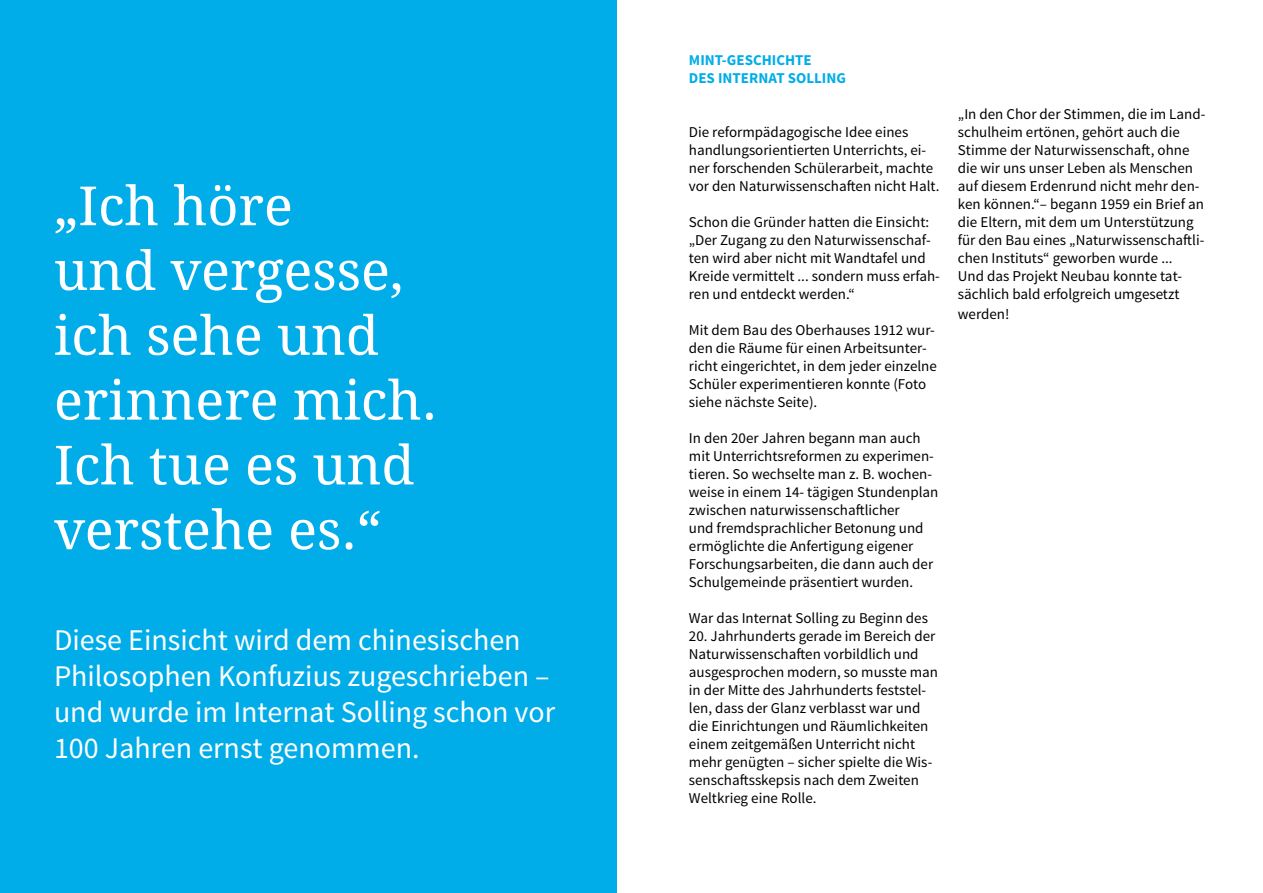
<style>
.page{position:relative;width:1263px;height:893px;background:#fff}
.page>*{position:absolute;margin:0;border:0;box-sizing:border-box;transform-origin:0 0}
.t1{font:54px/64.8px "Droid Serif";color:#fff}
.t2{font:30px/36px "Source Sans Pro";color:#fff}
.t3{font:15px/18px "Source Sans Pro";color:#000}
.t4{font:700 15px/18px "Source Sans Pro";color:#00ade9}
</style>
<div class="page">
<div style="left:0;top:0;width:617px;height:893px;background:#00ade9"></div>
<h1 class="t1" style="left:54px;top:174px;width:385px">„Ich höre<br>und vergesse, ich sehe und erinnere mich.<br>Ich tue es und verstehe es.“</h1>
<h2 class="t2" style="left:54px;top:623px;width:503px">Diese Einsicht wird dem chinesischen Philosophen Konfuzius zugeschrieben – und wurde im Internat Solling schon vor 100 Jahren ernst genommen.</h2>
<p class="t4" style="left:689px;top:52px;width:159px">MINT-GESCHICHTE<br>DES INTERNAT SOLLING</p>
<p class="t3" style="left:689px;top:124px;width:252px">Die reformpädagogische Idee eines handlungsorientierten Unterrichts, ei&shy;ner forschenden Schülerarbeit, machte vor den Naturwissenschaften nicht Halt.</p>
<p class="t3" style="left:689px;top:214px;width:252px">Schon die Gründer hatten die Einsicht: „Der Zugang zu den Naturwissenschaf&shy;ten wird aber nicht mit Wandtafel und Kreide vermittelt ... sondern muss erfah&shy;ren und entdeckt werden.“</p>
<p class="t3" style="left:689px;top:322px;width:249px">Mit dem Bau des Oberhauses 1912 wur&shy;den die Räume für einen Arbeitsunter&shy;richt eingerichtet, in dem jeder einzelne Schüler experimentieren konnte (Foto siehe nächste Seite).</p>
<p class="t3" style="left:689px;top:430px;width:251px">In den 20er Jahren begann man auch mit Unterrichtsreformen zu experimen&shy;tieren. So wechselte man z. B. wochen&shy;weise in einem 14- tägigen Stundenplan zwischen naturwissenschaftlicher<br>und fremdsprachlicher Betonung und ermöglichte die Anfertigung eigener Forschungsarbeiten, die dann auch der Schulgemeinde präsentiert wurden.</p>
<p class="t3" style="left:689px;top:610px;width:241px">War das Internat Solling zu Beginn des</p>
<p class="t3" style="left:689px;top:628px;width:251px">20. Jahrhunderts gerade im Bereich der Naturwissenschaften vorbildlich und ausgesprochen modern, so musste man in der Mitte des Jahrhunderts feststel&shy;len, dass der Glanz verblasst war und die Einrichtungen und Räumlichkeiten einem zeitgemäßen Unterricht nicht mehr genügten – sicher spielte die Wis&shy;senschaftsskepsis nach dem Zweiten Weltkrieg eine Rolle.</p>
<p class="t3" style="left:958px;top:106px;width:249px">„In den Chor der Stimmen, die im Land&shy;schulheim ertönen, gehört auch die Stimme der Naturwissenschaft, ohne die wir uns unser Leben als Menschen auf diesem Erdenrund nicht mehr den&shy;ken können.“– begann 1959 ein Brief an die Eltern, mit dem um Unterstützung für den Bau eines „Naturwissenschaftli&shy;chen Instituts“ geworben wurde ...<br>Und das Projekt Neubau konnte tat&shy;sächlich bald erfolgreich umgesetzt</p>
<p class="t3" style="left:958px;top:305px;width:53px">werden!</p>
</div>
